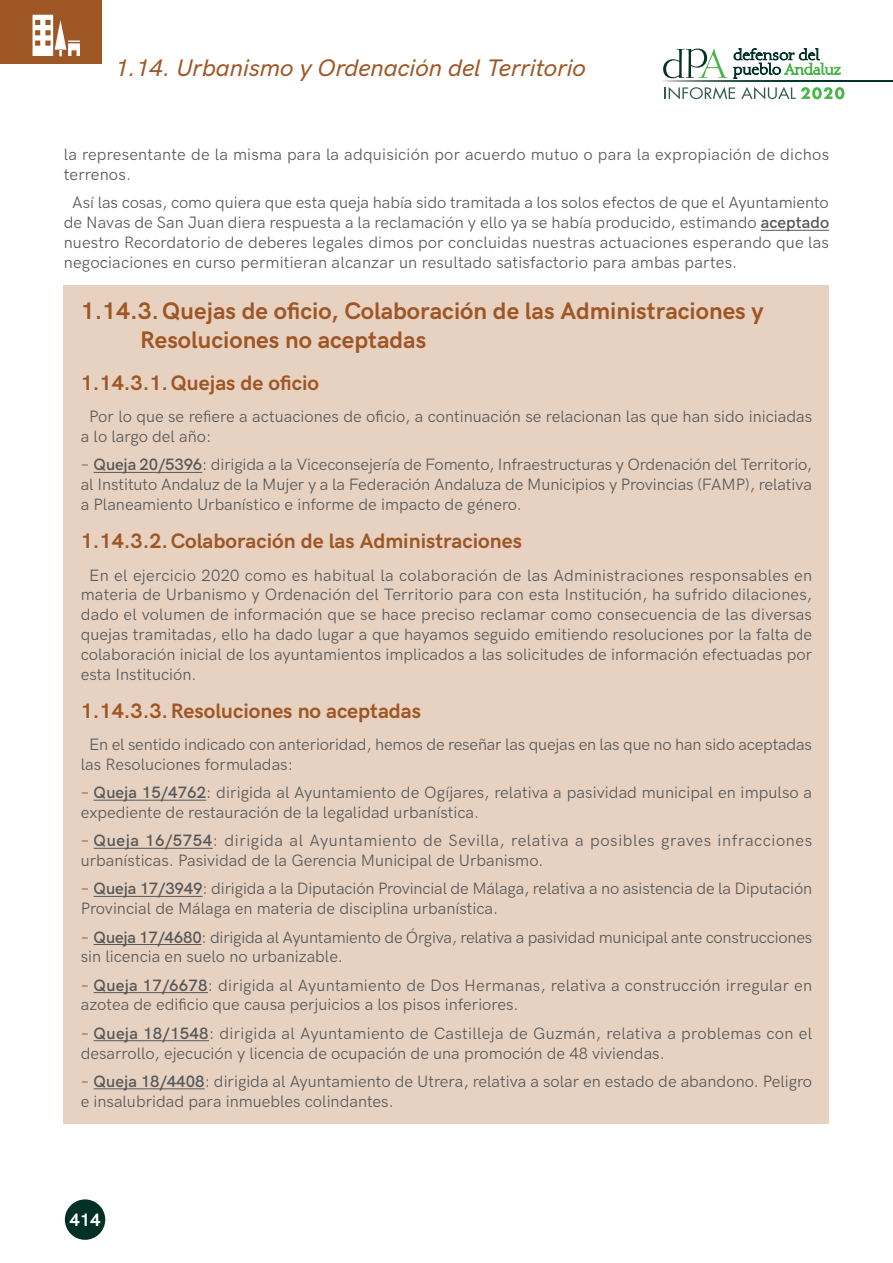
<style>
.page{position:relative;width:893px;height:1263px;background:#fff}
.page>*{position:absolute;margin:0;border:0;box-sizing:border-box;transform-origin:0 0}
.t1{font:700 24px/28.8px "HK Grotesk";color:#9f5625}
.t2{font:italic 500 24px "HK Grotesk";color:#9f5625}
.t3{font:700 21px "HK Grotesk";color:#9f5625}
.t4{font:700 18px "HK Grotesk";color:#fff}
.t5{font:16.5px/19.8px "HK Grotesk";color:#57585a}
.t6{font:16.5px/19.8px "HK Grotesk";letter-spacing:.03em;color:#57585a}
.s1{font-weight:600}
</style>
<div class="page">
<div style="left:64px;top:285px;width:765px;height:839px;background:#e7d2c1"></div>
<hr style="left:94px;top:472px;width:108px;height:1px;background:#57585a">
<hr style="left:94px;top:800px;width:112px;height:1px;background:#57585a">
<hr style="left:94px;top:848px;width:119px;height:1px;background:#57585a">
<hr style="left:94px;top:896px;width:109px;height:1px;background:#57585a">
<hr style="left:94px;top:944px;width:108px;height:1px;background:#57585a">
<hr style="left:94px;top:992px;width:114px;height:1px;background:#57585a">
<hr style="left:94px;top:1040px;width:115px;height:1px;background:#57585a">
<hr style="left:94px;top:1088px;width:111px;height:1px;background:#57585a">
<hr style="left:761px;top:230px;width:68px;height:1px;background:#57585a">
<div style="left:0;top:0;width:102px;height:64px;background:#9f5625"></div>
<svg style="left:33px;top:15px;width:47px;height:41px"></svg>
<svg style="left:733px;top:48px;width:108px;height:31px"></svg>
<svg style="left:663px;top:49px;width:64px;height:29px"></svg>
<svg style="left:663px;top:81px;width:229px;height:1px"></svg>
<svg style="left:665px;top:87px;width:70px;height:12px"></svg>
<svg style="left:741px;top:87px;width:103px;height:12px"></svg>
<div style="left:65px;top:1199px;width:40px;height:41px;background:#003124;border-radius:50%"></div>
<h1 class="t2" style="left:115px;top:50px;width:473px">1.14. Urbanismo y Ordenación del Territorio</h1>
<p class="t5" style="left:64px;top:144px;width:767px">la representante de la misma para la adquisición por acuerdo mutuo o para la expropiación de dichos terrenos.</p>
<p class="t5" style="left:64px;top:192px;width:767px;text-align:justify;text-indent:8px">Así las cosas, como quiera que esta queja había sido tramitada a los solos efectos de que el Ayuntamiento de Navas de San Juan diera respuesta a la reclamación y ello ya se había producido, estimando <span class="s1">aceptado </span>nuestro Recordatorio de deberes legales dimos por concluidas nuestras actuaciones esperando que las negociaciones en curso permitieran alcanzar un resultado satisfactorio para ambas partes.</p>
<h1 class="t1" style="left:140px;top:294px;width:625px;text-indent:-60px">1.14.3.Quejas de oficio, Colaboración de las Administraciones y<br>Resoluciones no aceptadas</h1>
<p class="t3" style="left:81px;top:367px;width:240px">1.14.3.1.Quejas de oficio</p>
<p class="t5" style="left:81px;top:405px;width:733px;text-indent:8px">Por lo que se refiere a actuaciones de oficio, a continuación se relacionan las que han sido iniciadas a lo largo del año:</p>
<p class="t5" style="left:81px;top:454px;width:733px;text-align:justify">– <span class="s1">Queja 20/5396</span>: dirigida a la Viceconsejería de Fomento, Infraestructuras y Ordenación del Territorio, al Instituto Andaluz de la Mujer y a la Federación Andaluza de Municipios y Provincias (FAMP), relativa a Planeamiento Urbanístico e informe de impacto de género.</p>
<p class="t3" style="left:81px;top:525px;width:443px">1.14.3.2.Colaboración de las Administraciones</p>
<p class="t5" style="left:81px;top:564px;width:733px;text-align:justify;text-indent:8px">En el ejercicio 2020 como es habitual la colaboración de las Administraciones responsables en materia de Urbanismo y Ordenación del Territorio para con esta Institución, ha sufrido dilaciones, dado el volumen de información que se hace preciso reclamar como consecuencia de las diversas quejas tramitadas, ello ha dado lugar a que hayamos seguido emitiendo resoluciones por la falta de colaboración inicial de los ayuntamientos implicados a las solicitudes de información efectuadas por esta Institución.</p>
<p class="t3" style="left:81px;top:694px;width:342px">1.14.3.3.Resoluciones no aceptadas</p>
<p class="t5" style="left:81px;top:733px;width:733px;text-indent:8px">En el sentido indicado con anterioridad, hemos de reseñar las quejas en las que no han sido aceptadas las Resoluciones formuladas:</p>
<p class="t5" style="left:81px;top:781px;width:733px">– <span class="s1">Queja 15/4762</span>: dirigida al Ayuntamiento de Ogíjares, relativa a pasividad municipal en impulso a expediente de restauración de la legalidad urbanística.</p>
<p class="t6" style="left:81px;top:829px;width:733px">– <span class="s1">Queja 16/5754</span>: dirigida al Ayuntamiento de Sevilla, relativa a posibles graves infracciones urbanísticas. Pasividad de la Gerencia Municipal de Urbanismo.</p>
<p class="t5" style="left:81px;top:877px;width:733px">– <span class="s1">Queja 17/3949</span>: dirigida a la Diputación Provincial de Málaga, relativa a no asistencia de la Diputación<br>Provincial de Málaga en materia de disciplina urbanística.</p>
<p class="t5" style="left:81px;top:926px;width:733px">– <span class="s1">Queja 17/4680</span>: dirigida al Ayuntamiento de Órgiva, relativa a pasividad municipal ante construcciones sin licencia en suelo no urbanizable.</p>
<p class="t5" style="left:81px;top:974px;width:733px">– <span class="s1">Queja 17/6678</span>: dirigida al Ayuntamiento de Dos Hermanas, relativa a construcción irregular en azotea de edificio que causa perjuicios a los pisos inferiores.</p>
<p class="t5" style="left:81px;top:1022px;width:733px">– <span class="s1">Queja 18/1548</span>: dirigida al Ayuntamiento de Castilleja de Guzmán, relativa a problemas con el desarrollo, ejecución y licencia de ocupación de una promoción de 48 viviendas.</p>
<p class="t5" style="left:81px;top:1070px;width:733px">– <span class="s1">Queja 18/4408</span>: dirigida al Ayuntamiento de Utrera, relativa a solar en estado de abandono. Peligro e insalubridad para inmuebles colindantes.</p>
<p class="t4" style="left:69px;top:1206px;width:33px">414</p>
</div>
